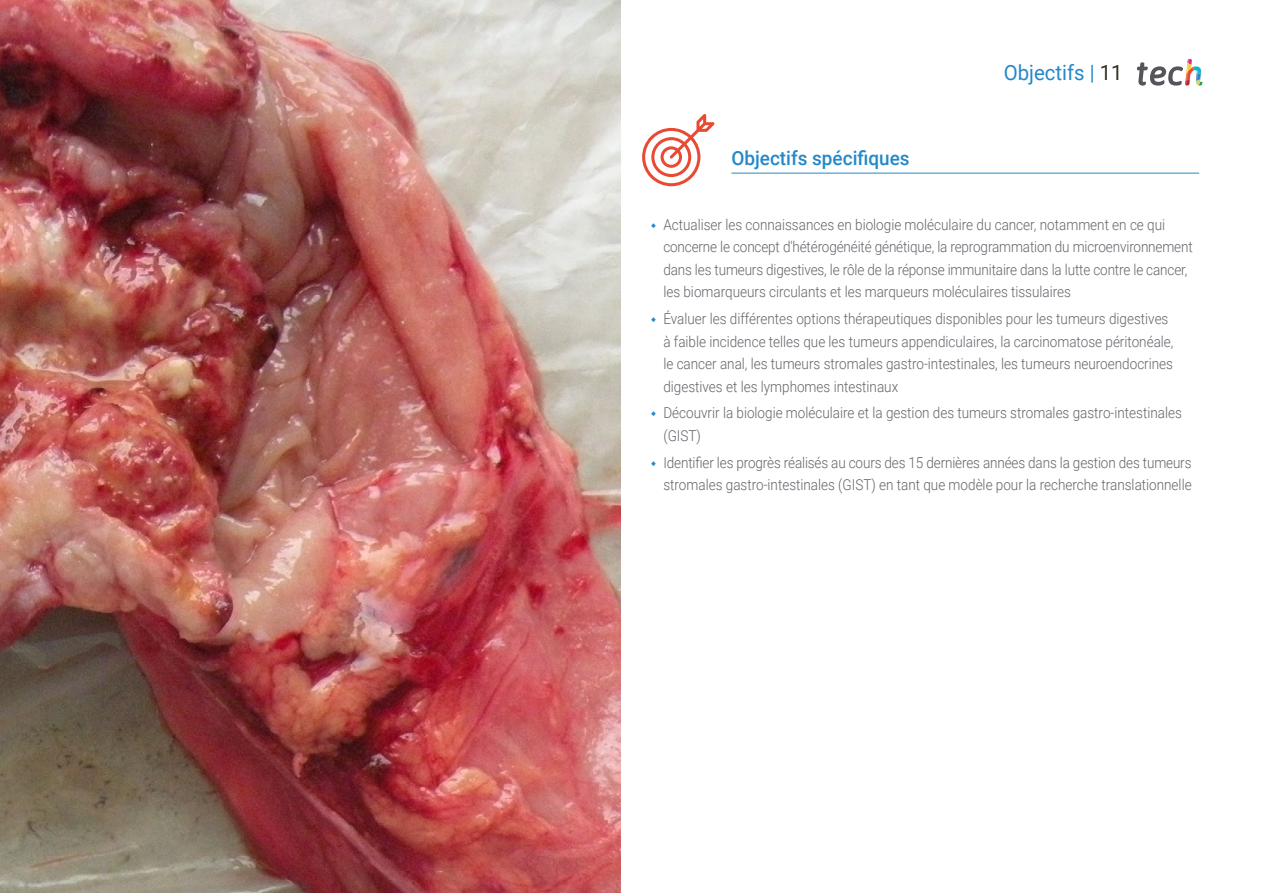
<style>
.page{position:relative;width:1263px;height:893px;background:#fff}
.page>*{position:absolute;margin:0;border:0;box-sizing:border-box;transform-origin:0 0}
.t1{font:21px "Roboto";color:#2488c9}
.t2{font:500 19.5px "Roboto";color:#2488c9}
.t3{font:300 15px/22.5px "Roboto";color:#61646a;scale:.9 1}
.s1{color:#312e20}
</style>
<div class="page">
<hr style="left:731px;top:173px;width:468px;height:1px;background:#2488c9">
<svg style="left:642px;top:114px;width:72px;height:72px"></svg>
<img style="left:0;top:0;width:621px;height:893px">
<svg style="left:1137px;top:59px;width:65px;height:27px"></svg>
<h2 class="t2" style="left:731px;top:144px;width:180px">Objectifs spécifiques</h2>
<h1 class="t1" style="left:1004px;top:57px;width:120px">Objectifs | <span class="s1">11</span></h1>
<p class="t3" style="left:663px;top:213px;width:590px">Actualiser les connaissances en biologie moléculaire du cancer, notamment en ce qui concerne le concept d'hétérogénéité génétique, la reprogrammation du microenvironnement dans les tumeurs digestives, le rôle de la réponse immunitaire dans la lutte contre le cancer, les biomarqueurs circulants et les marqueurs moléculaires tissulaires</p>
<p class="t3" style="left:663px;top:307px;width:568px">Évaluer les différentes options thérapeutiques disponibles pour les tumeurs digestives à faible incidence telles que les tumeurs appendiculaires, la carcinomatose péritonéale, le cancer anal, les tumeurs stromales gastro-intestinales, les tumeurs neuroendocrines digestives et les lymphomes intestinaux</p>
<p class="t3" style="left:663px;top:401px;width:578px">Découvrir la biologie moléculaire et la gestion des tumeurs stromales gastro-intestinales (GIST)</p>
<p class="t3" style="left:663px;top:450px;width:588px">Identifier les progrès réalisés au cours des 15 dernières années dans la gestion des tumeurs stromales gastro-intestinales (GIST) en tant que modèle pour la recherche translationnelle</p>
</div>
